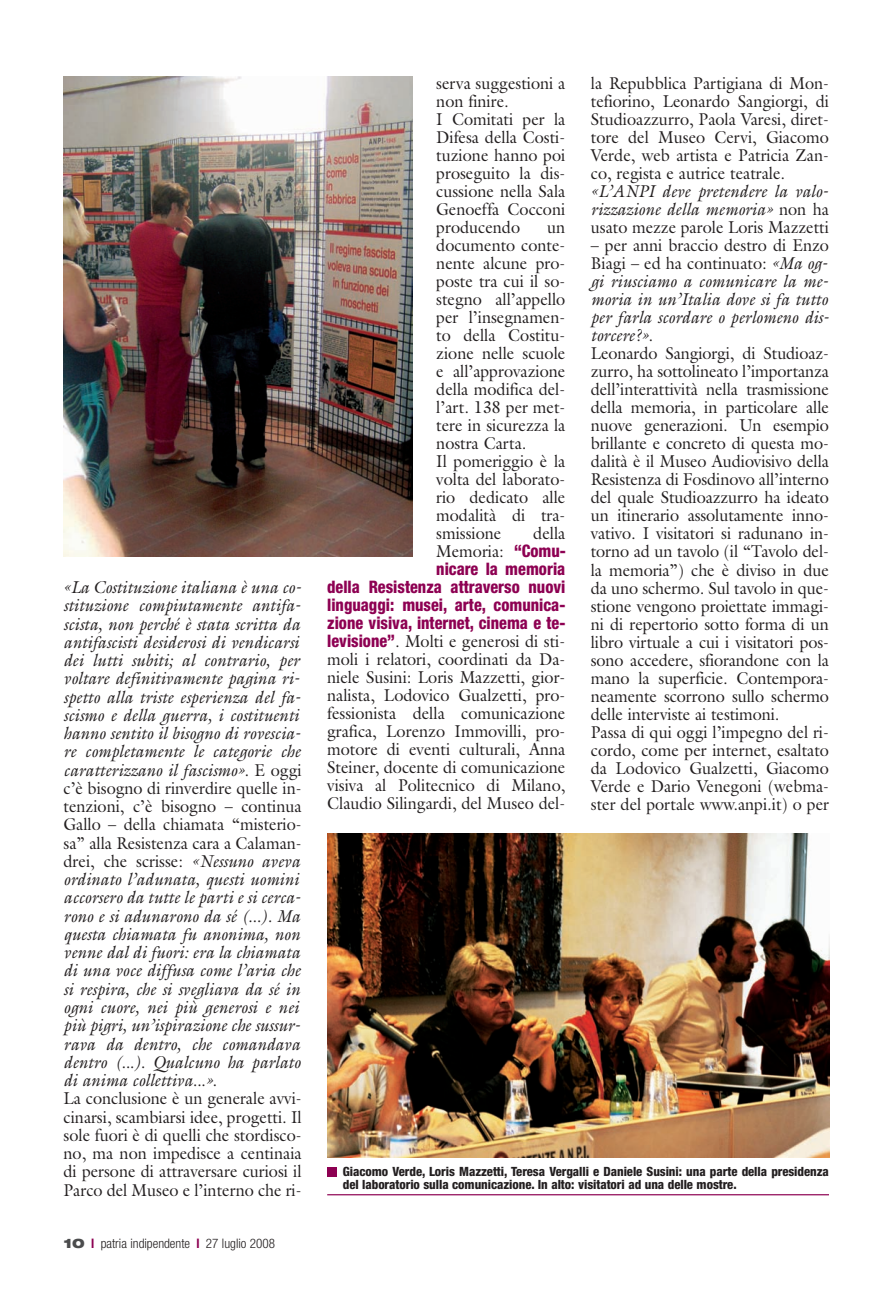
<style>
.page{position:relative;width:893px;height:1297px;background:#fff}
.page>*{position:absolute;margin:0;border:0;box-sizing:border-box;transform-origin:0 0}
.t1{font:17.25px/18px "Galliard";color:#231f20;text-align:justify;scale:.94 1}
.t2{font:italic 17.25px/18.3px "Galliard";color:#231f20;scale:.94 1}
.t3{font:800 condensed 17.25px/18px "Helvetica Neue";color:#8d0052;text-align:justify;scale:.94 1}
.t4{font:300 condensed 13.2px "Helvetica Neue";color:#231f20}
.t5{font:800 condensed 12.75px/12.8px "Helvetica Neue";letter-spacing:-.005em;color:#231f20}
.s1{font-style:normal}
.s2{font-weight:900;font-stretch:expanded;color:#4b4c4d}
.s3{font-weight:700;color:#8d0052}
.s4{font-family:"Helvetica Neue";font-weight:800;font-stretch:condensed;color:#8d0052}
</style>
<div class="page">
<hr style="left:327px;top:1194px;width:502px;height:1px;background:#8d0052">
<div style="left:327px;top:1167px;width:9px;height:9px;background:#8d0052"></div>
<img style="left:327px;top:834px;width:502px;height:323px">
<img style="left:64px;top:77px;width:348px;height:480px">
<p class="t2" style="left:64px;top:580px;width:255px">«La Costituzione italiana è una co&shy;stituzione compiutamente antifa&shy;scista, non perché è stata scritta da antifascisti desiderosi di vendicarsi dei lutti subiti; al contrario, per voltare definitivamente pagina ri&shy;spetto alla triste esperienza del fa&shy;scismo e della guerra, i costituenti hanno sentito il bisogno di rovescia&shy;re completamente le categorie che caratterizzano il fascismo». <span class="s1">E oggi c’è bisogno di rinverdire quelle in&shy;tenzioni, c’è bisogno – continua Gallo – della chiamata “misterio&shy;sa” alla Resistenza cara a Calaman&shy;drei, che scrisse:</span> «Nessuno aveva ordinato l’adunata, questi uomini accorsero da tutte le parti e si cerca&shy;rono e si adunarono da sé (...). Ma questa chiamata fu anonima, non venne dal di fuori: era la chiamata di una voce diffusa come l’aria che si respira, che si svegliava da sé in ogni cuore, nei più generosi e nei più pigri, un’ispirazione che sussur&shy;rava da dentro, che comandava dentro (...). Qualcuno ha parlato di anima collettiva...».</p>
<p class="t1" style="left:64px;top:1091px;width:255px">La conclusione è un generale avvi&shy;cinarsi, scambiarsi idee, progetti. Il sole fuori è di quelli che stordisco&shy;no, ma non impedisce a centinaia di persone di attraversare curiosi il Parco del Museo e l’interno che ri-</p>
<p class="t4" style="left:64px;top:1238px;width:213px"><span class="s2">10</span> <span class="s3">l</span> patria indipendente <span class="s3">l</span> 27 luglio 2008</p>
<p class="t1" style="left:436px;top:76px;width:139px;text-align:left">serva suggestioni a non finire.<br>I Comitati per la<br>Difesa della Costi&shy;tuzione hanno poi proseguito la dis&shy;cussione nella Sala<br>Genoeffa Cocconi producendo</p>
<p class="t1" style="left:436px;top:220px;width:139px;text-align:left;text-indent:111px">un documento conte&shy;nente alcune pro&shy;poste tra cui il so&shy;stegno all’appello per l’insegnamen&shy;to della Costitu&shy;zione nelle scuole e all’approvazione della modifica del&shy;l’art. 138 per met&shy;tere in sicurezza la nostra Carta.<br>Il pomeriggio è la volta del laborato&shy;rio dedicato alle modalità di tra&shy;smissione</p>
<p class="t1" style="left:436px;top:526px;width:139px;text-align:right">della<br>Memoria: <span class="s4">“Comu-</span></p>
<p class="t3" style="left:327px;top:561px;width:255px;text-indent:109px">nicare la memoria della Resistenza attraverso nuovi linguaggi: musei, arte, comunica&shy;zione visiva, internet, cinema e te-</p>
<p class="t1" style="left:327px;top:634px;width:255px"><span class="s4">levisione”</span>. Molti e generosi di sti&shy;moli i relatori, coordinati da Da&shy;niele Susini: Loris Mazzetti, gior&shy;nalista, Lodovico Gualzetti, pro&shy;fessionista della comunicazione grafica, Lorenzo Immovilli, pro&shy;motore di eventi culturali, Anna Steiner, docente di comunicazione visiva al Politecnico di Milano, Claudio Silingardi, del Museo del-</p>
<p class="t1" style="left:591px;top:76px;width:255px">la Repubblica Partigiana di Mon&shy;tefiorino, Leonardo Sangiorgi, di Studioazzurro, Paola Varesi, diret&shy;tore del Museo Cervi, Giacomo Verde, web artista e Patricia Zan&shy;co, regista e autrice teatrale.</p>
<p class="t2" style="left:591px;top:184px;width:255px">«L’ANPI deve pretendere la valo&shy;rizzazione della memoria» <span class="s1">non ha usato mezze parole Loris Mazzetti</span></p>
<p class="t2" style="left:591px;top:238px;width:255px"><span class="s1">– per anni braccio destro di Enzo<br>Biagi – ed ha continuato:</span> «Ma og&shy;gi riusciamo a comunicare la me&shy;moria in un’Italia dove si fa tutto per farla scordare o perlomeno dis&shy;torcere?».</p>
<p class="t1" style="left:591px;top:346px;width:255px;text-align:left">Leonardo Sangiorgi, di Studioaz&shy;zurro, ha sottolineato l’importanza dell’interattività nella trasmissione della memoria, in particolare alle nuove generazioni. Un esempio brillante e concreto di questa mo&shy;dalità è il Museo Audiovisivo della Resistenza di Fosdinovo all’interno del quale Studioazzurro ha ideato un itinerario assolutamente inno&shy;vativo. I visitatori si radunano in&shy;torno ad un tavolo (il “Tavolo del&shy;la memoria”) che è diviso in due da uno schermo. Sul tavolo in que&shy;stione vengono proiettate immagi&shy;ni di repertorio sotto forma di un libro virtuale a cui i visitatori pos&shy;sono accedere, sfiorandone con la mano la superficie. Contempora&shy;neamente scorrono sullo schermo delle interviste ai testimoni.<br>Passa di qui oggi l’impegno del ri&shy;cordo, come per internet, esaltato da Lodovico Gualzetti, Giacomo Verde e Dario Venegoni (webma&shy;ster del portale www.anpi.it) o per</p>
<p class="t5" style="left:343px;top:1166px;width:488px">Giacomo Verde, Loris Mazzetti, Teresa Vergalli e Daniele Susini: una parte della presidenza del laboratorio sulla comunicazione. In alto: visitatori ad una delle mostre.</p>
</div>
